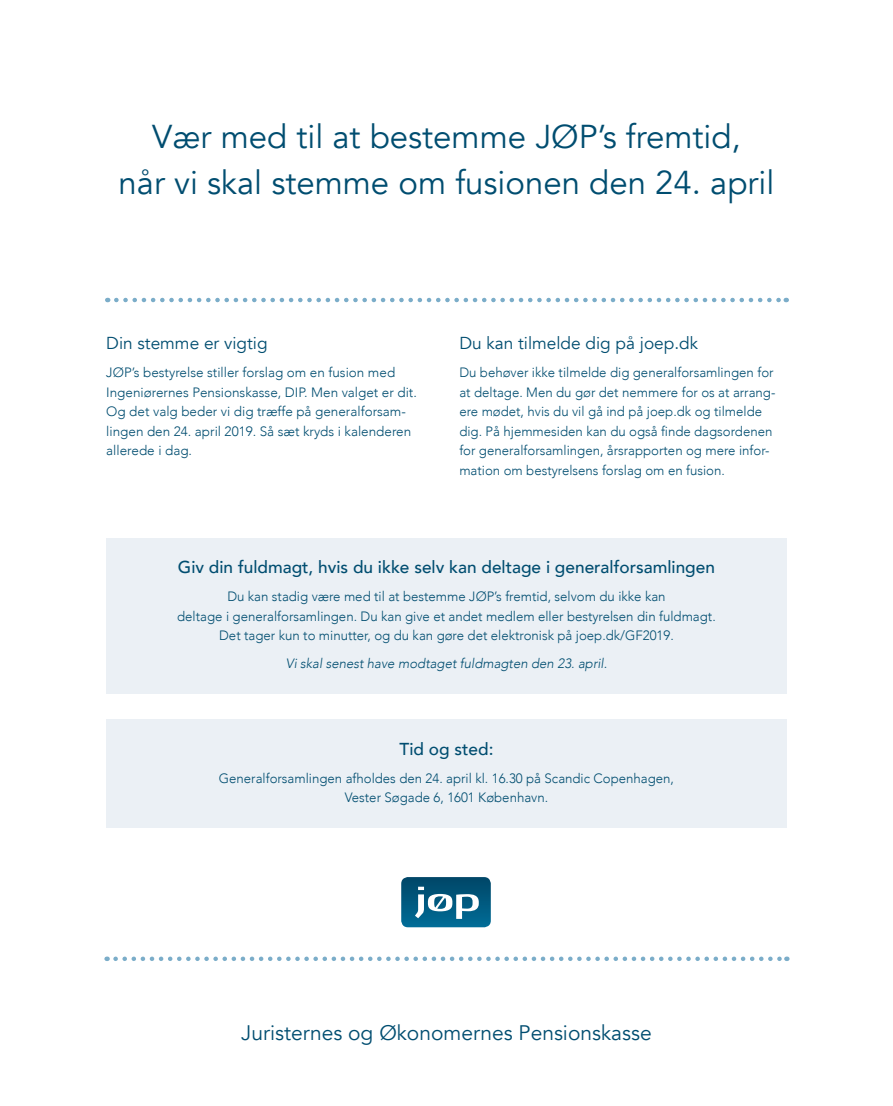
<style>
.page{position:relative;width:893px;height:1106px;background:#fff}
.page>*{position:absolute;margin:0;border:0;box-sizing:border-box;transform-origin:0 0}
.t1{font:33px/46.2px "Avenir";color:#004d70;text-align:center}
.t2{font:21px "Avenir";color:#004d70}
.t3{font:500 17.25px "Avenir";color:#004d70}
.t4{font:17.25px "Avenir";color:#004d70}
.t5{font:300 13.5px/19.5px "Avenir";color:#004d70;text-align:center}
.t6{font:italic 300 13.5px "Avenir";color:#004d70}
</style>
<div class="page">
<div style="left:106px;top:719px;width:681px;height:108px;background:#ebf0f5"></div>
<svg style="left:116px;top:956px;width:671px;height:5px"></svg>
<svg style="left:116px;top:298px;width:671px;height:4px"></svg>
<div style="left:106px;top:538px;width:681px;height:156px;background:#ebf0f5"></div>
<svg style="left:401px;top:877px;width:90px;height:50px;background:#2b7494"></svg>
<h1 class="t1" style="left:119px;top:114px;width:657px">Vær med til at bestemme JØP’s fremtid,<br>når vi skal stemme om fusionen den 24. april</h1>
<p class="t4" style="left:106px;top:333px;width:163px">Din stemme er vigtig</p>
<p class="t5" style="left:106px;top:363px;width:312px;text-align:left">JØP’s bestyrelse stiller forslag om en fusion med Ingeniørernes Pensionskasse, DIP. Men valget er dit.<br>Og det valg beder vi dig træffe på generalforsam&shy;lingen den 24. april 2019. Så sæt kryds i kalenderen allerede i dag.</p>
<p class="t4" style="left:459px;top:333px;width:240px">Du kan tilmelde dig på joep.dk</p>
<p class="t5" style="left:459px;top:363px;width:318px;text-align:left">Du behøver ikke tilmelde dig generalforsamlingen for at deltage. Men du gør det nemmere for os at arrang&shy;ere mødet, hvis du vil gå ind på joep.dk og tilmelde dig. På hjemmesiden kan du også finde dagsordenen for generalforsamlingen, årsrapporten og mere infor&shy;mation om bestyrelsens forslag om en fusion.</p>
<p class="t3" style="left:178px;top:552px;width:539px">Giv din fuldmagt, hvis du ikke selv kan deltage i generalforsamlingen</p>
<p class="t5" style="left:177px;top:587px;width:540px">Du kan stadig være med til at bestemme JØP’s fremtid, selvom du ikke kan<br>deltage i generalforsamlingen. Du kan give et andet medlem eller bestyrelsen din fuldmagt.<br>Det tager kun to minutter, og du kan gøre det elektronisk på joep.dk/GF2019.</p>
<p class="t6" style="left:286px;top:656px;width:323px">Vi skal senest have modtaget fuldmagten den 23. april.</p>
<p class="t3" style="left:399px;top:734px;width:95px">Tid og sted:</p>
<p class="t5" style="left:219px;top:768px;width:457px">Generalforsamlingen afholdes den 24. april kl. 16.30 på Scandic Copenhagen,<br>Vester Søgade 6, 1601 København.</p>
<h2 class="t2" style="left:241px;top:1020px;width:412px">Juristernes og Økonomernes Pensionskasse</h2>
</div>
